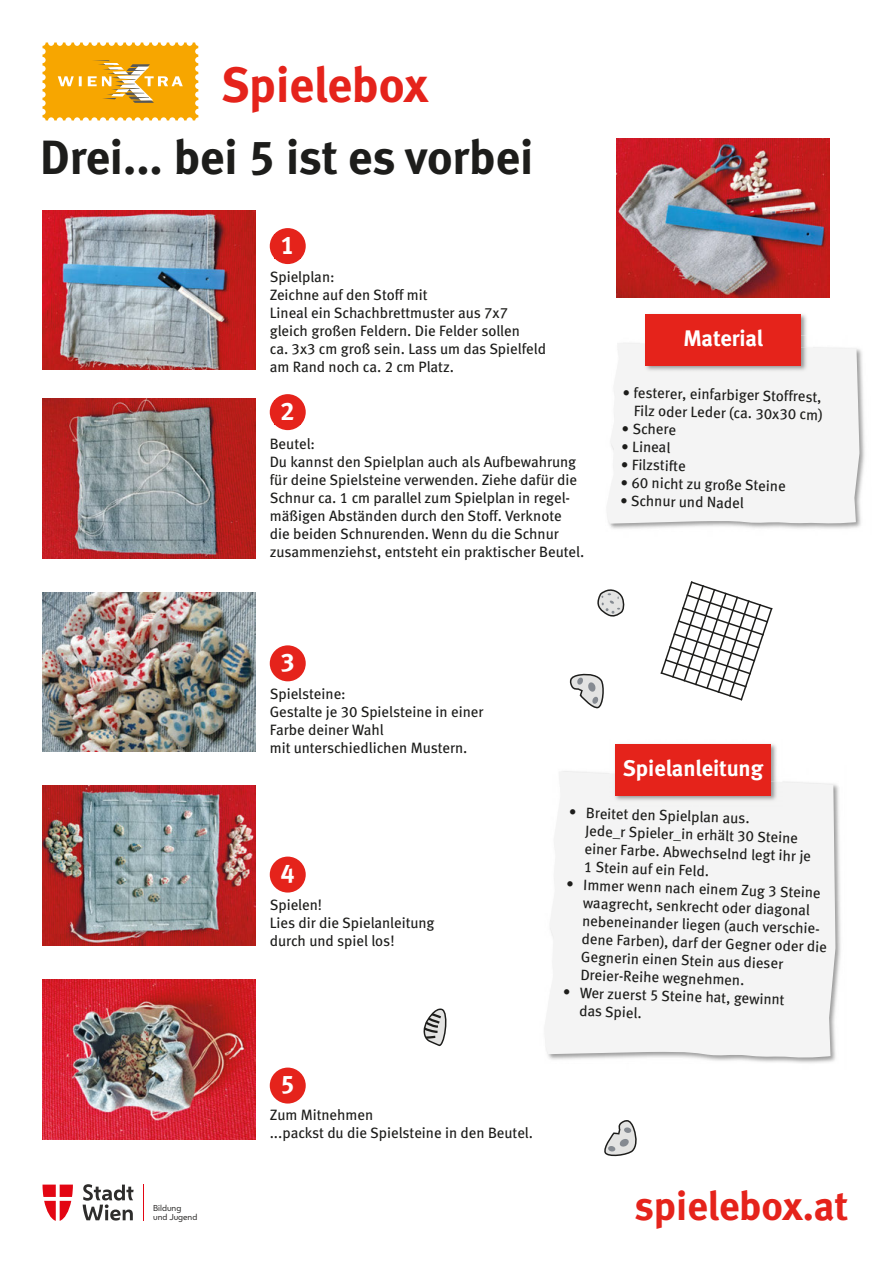
<style>
.page{position:relative;width:893px;height:1263px;background:#fff}
.page>*{position:absolute;margin:0;border:0;box-sizing:border-box;transform-origin:0 0}
.t1{font:49.35px "Meta Bold LF";letter-spacing:-.005em;color:#e5231b}
.t2{font:48px "Meta Bold LF";color:#1d1d1b}
.t3{font:40.5px "Meta Bold LF";color:#e5231b}
.t4{font:25.5px "Meta Bold LF";color:#fff}
.t5{font:22.5px "Meta Bold LF";letter-spacing:-.005em;color:#fff}
.t6{font:15px/18px "Meta Book LF";color:#1d1d1b}
.t7{font:7.95px/9.8px "Wiener Melange";color:#2e2d2c}
</style>
<div class="page">
<svg style="left:43px;top:1184px;width:30px;height:37px"></svg>
<svg style="left:83px;top:1184px;width:51px;height:36px"></svg>
<hr style="left:143px;top:1184px;width:1px;height:37px;background:#e30613">
<img style="left:43px;top:210px;width:212px;height:160px">
<img style="left:43px;top:399px;width:212px;height:159px">
<img style="left:43px;top:592px;width:212px;height:160px">
<img style="left:43px;top:786px;width:212px;height:159px">
<img style="left:43px;top:980px;width:212px;height:159px">
<img style="left:617px;top:138px;width:212px;height:160px">
<img style="left:609px;top:349px;width:256px;height:180px">
<div style="left:607px;top:343px;width:252px;height:181px;background:#f4f4f4"></div>
<img style="left:801px;top:314px;width:6px;height:21px">
<img style="left:640px;top:335px;width:172px;height:9px">
<img style="left:640px;top:344px;width:172px;height:32px">
<div style="left:645px;top:314px;width:156px;height:51px;background:#e5231b"></div>
<img style="left:549px;top:784px;width:292px;height:279px">
<div style="left:544px;top:771px;width:291px;height:287px;background:#f4f4f4"></div>
<img style="left:610px;top:744px;width:172px;height:30px">
<img style="left:610px;top:774px;width:172px;height:32px">
<div style="left:615px;top:744px;width:156px;height:51px;background:#e5231b"></div>
<div style="left:270px;top:228px;width:36px;height:36px;background:#e5231b;border-radius:50%"></div>
<div style="left:270px;top:394px;width:36px;height:36px;background:#e5231b;border-radius:50%"></div>
<div style="left:270px;top:645px;width:36px;height:36px;background:#e5231b;border-radius:50%"></div>
<div style="left:270px;top:856px;width:36px;height:36px;background:#e5231b;border-radius:50%"></div>
<div style="left:270px;top:1067px;width:36px;height:36px;background:#e5231b;border-radius:50%"></div>
<svg style="left:43px;top:43px;width:155px;height:77px;background:#f4af24"></svg>
<svg style="left:660px;top:581px;width:113px;height:120px"></svg>
<svg style="left:569px;top:673px;width:35px;height:36px"></svg>
<svg style="left:604px;top:1120px;width:33px;height:37px"></svg>
<svg style="left:597px;top:589px;width:28px;height:28px"></svg>
<svg style="left:423px;top:1008px;width:24px;height:39px"></svg>
<h1 class="t1" style="left:221px;top:67px;width:209px">Spielebox</h1>
<h2 class="t2" style="left:40px;top:139px;width:495px">Drei... bei 5 ist es vorbei</h2>
<h3 class="t4" style="left:281px;top:236px;width:16px">1</h3>
<p class="t6" style="left:270px;top:269px;width:278px">Spielplan:<br>Zeichne auf den Stoff mit<br>Lineal ein Schachbrettmuster aus 7x7 gleich großen Feldern. Die Felder sollen<br>ca. 3x3 cm groß sein. Lass um das Spielfeld am Rand noch ca. 2 cm Platz.</p>
<h3 class="t4" style="left:281px;top:402px;width:16px">2</h3>
<p class="t6" style="left:270px;top:436px;width:316px">Beutel:<br>Du kannst den Spielplan auch als Aufbewahrung für deine Spielsteine verwenden. Ziehe dafür die Schnur ca. 1 cm parallel zum Spielplan in regel&shy;mäßigen Abständen durch den Stoff. Verknote die beiden Schnurenden. Wenn du die Schnur zusammenziehst, entsteht ein praktischer Beutel.</p>
<h3 class="t4" style="left:281px;top:653px;width:16px">3</h3>
<p class="t6" style="left:270px;top:686px;width:215px">Spielsteine:<br>Gestalte je 30 Spielsteine in einer<br>Farbe deiner Wahl<br>mit unterschiedlichen Mustern.</p>
<h3 class="t5" style="left:683px;top:330px;width:81px">Material</h3>
<p class="t6" style="left:623px;top:385px;width:202px;text-align:right;rotate:1deg">• festerer, einfarbiger Stoffrest,<br>Filz oder Leder (ca. 30x30 cm)</p>
<p class="t6" style="left:622px;top:421px;width:56px;rotate:1deg">• Schere</p>
<p class="t6" style="left:621px;top:439px;width:51px;rotate:1deg">• Lineal</p>
<p class="t6" style="left:621px;top:457px;width:66px;rotate:1deg">• Filzstifte</p>
<p class="t6" style="left:621px;top:475px;width:167px;rotate:1deg">• 60 nicht zu große Steine</p>
<p class="t6" style="left:620px;top:493px;width:125px;rotate:1deg">• Schnur und Nadel</p>
<p class="t7" style="left:153px;top:1203px;width:46px">Bildung und Jugend</p>
<h3 class="t4" style="left:281px;top:864px;width:16px">4</h3>
<p class="t6" style="left:270px;top:897px;width:166px">Spielen!<br>Lies dir die Spielanleitung durch und spiel los!</p>
<h3 class="t4" style="left:281px;top:1075px;width:16px">5</h3>
<p class="t6" style="left:270px;top:1107px;width:265px">Zum Mitnehmen<br>...packst du die Spielsteine in den Beutel.</p>
<h3 class="t5" style="left:623px;top:760px;width:142px">Spielanleitung</h3>
<p class="t6" style="left:586px;top:805px;width:228px;text-indent:-17px;rotate:2deg">• Breitet den Spielplan aus.<br>Jede_r Spieler_in erhält 30 Steine einer Farbe. Abwechselnd legt ihr je<br>1 Stein auf ein Feld.</p>
<p class="t6" style="left:584px;top:877px;width:247px;text-indent:-17px;rotate:2deg">• Immer wenn nach einem Zug 3 Steine waagrecht, senkrecht oder diagonal nebeneinander liegen (auch verschie&shy;dene Farben), darf der Gegner oder die Gegnerin einen Stein aus dieser Dreier-Reihe wegnehmen.</p>
<p class="t6" style="left:580px;top:985px;width:206px;text-indent:-17px;rotate:2deg">• Wer zuerst 5 Steine hat, gewinnt das Spiel.</p>
<h3 class="t3" style="left:635px;top:1191px;width:215px">spielebox.at</h3>
</div>
